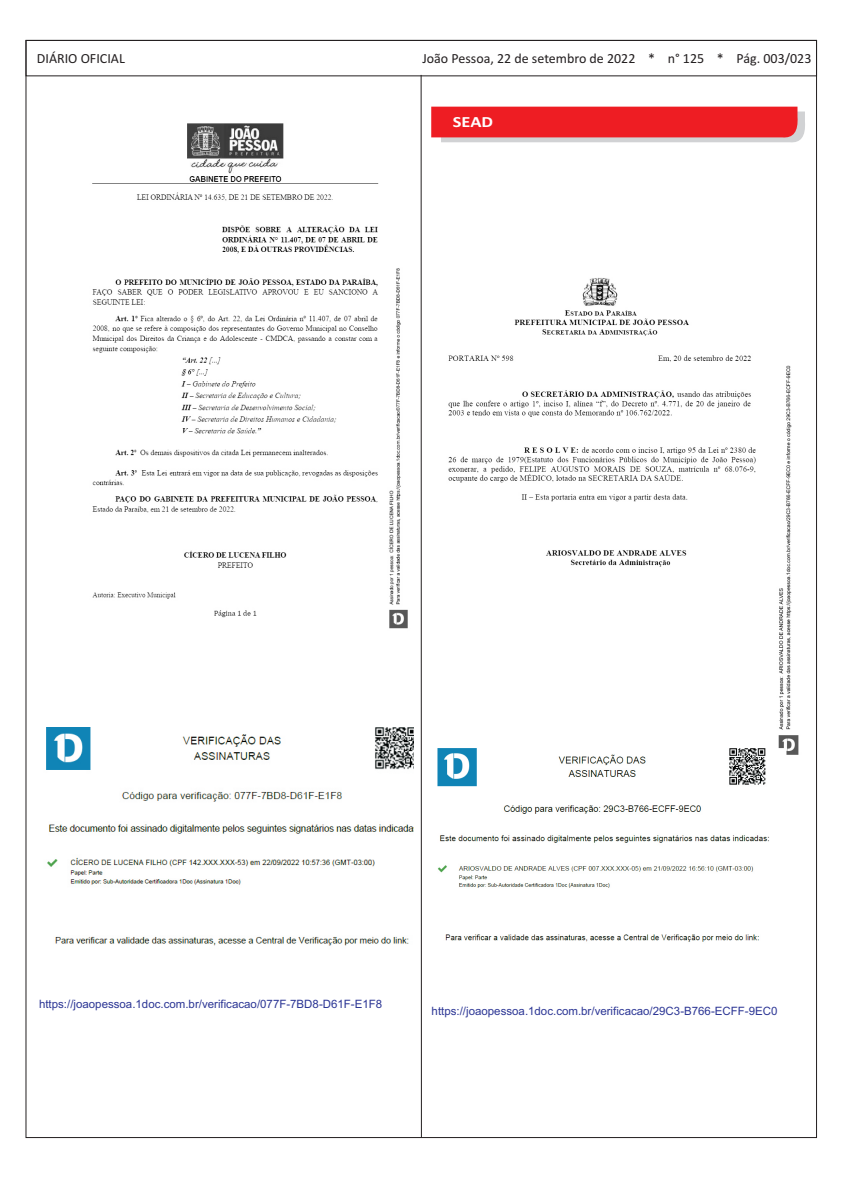
<style>
.page{position:relative;width:842px;height:1191px;background:#fff}
.page>*{position:absolute;margin:0;border:0;box-sizing:border-box;transform-origin:0 0}
.t1{font:700 15.6px "Calibri";color:#fff;scale:1.18 1}
.t2{font:14px "Calibri";color:#231f20}
.t3{font:11.5px "Arial";color:#2c3695}
</style>
<div class="page">
<div style="left:25px;top:40px;width:792px;height:36px;border:1px solid #231f20"></div>
<hr style="left:421px;top:75px;width:1px;height:1062px;background:#231f20">
<img style="left:92px;top:123px;width:316px;height:506px">
<img style="left:46px;top:727px;width:367px;height:219px">
<img style="left:448px;top:277px;width:351px;height:478px">
<svg style="left:431px;top:107px;width:374px;height:36px;background:#ea3e43"></svg>
<img style="left:437px;top:748px;width:349px;height:194px">
<p class="t2" style="left:37px;top:52px;width:90px">DIÁRIO OFICIAL</p>
<p class="t2" style="left:422px;top:52px;width:391px">João Pessoa, 22 de setembro de 2022 * n° 125 * Pág. 003/023</p>
<h1 class="t1" style="left:453px;top:115px;width:36px">SEAD</h1>
<p class="t3" style="left:39px;top:999px;width:345px">https://joaopessoa.1doc.com.br/verificacao/077F-7BD8-D61F-E1F8</p>
<p class="t3" style="left:432px;top:1006px;width:347px">https://joaopessoa.1doc.com.br/verificacao/29C3-B766-ECFF-9EC0</p>
</div>
